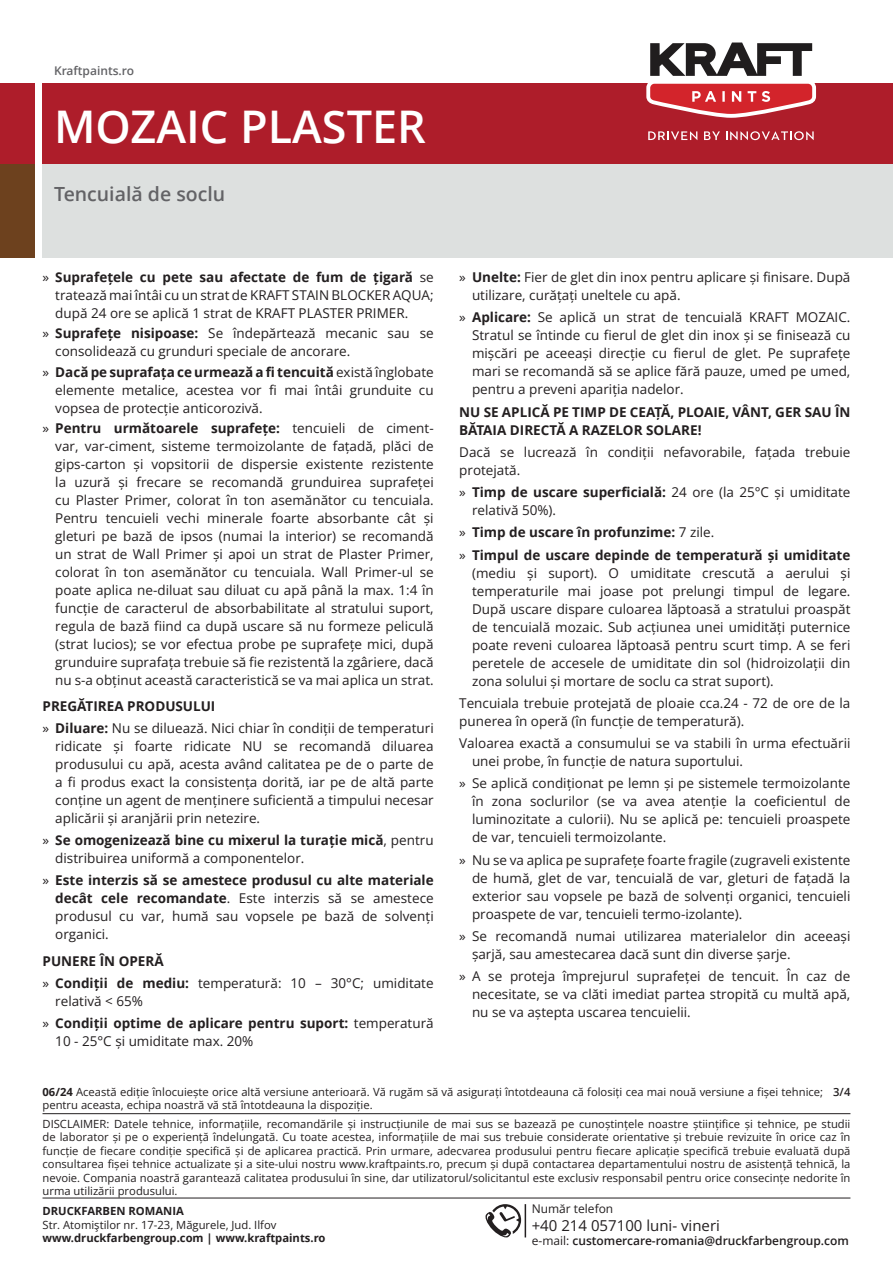
<style>
.page{position:relative;width:893px;height:1263px;background:#fff}
.page>*{position:absolute;margin:0;border:0;box-sizing:border-box;transform-origin:0 0}
.t1{font:600 45px "Open Sans";color:#fff}
.t2{font:600 19.5px "Open Sans";color:#636366}
.t3{font:15px "Open Sans";color:#231f20}
.t4{font:13.5px/18px "Open Sans";color:#231f20}
.t5{font:700 13.5px/22.2px "Open Sans";color:#231f20}
.t6{font:600 12px "Open Sans";color:#231f20}
.t7{font:600 12px "Open Sans";color:#636366}
.t8{font:12px "Open Sans";color:#231f20}
.t9{font:11.25px/13.5px "Open Sans";color:#231f20;text-align:justify}
.t10{font:700 11.25px "Open Sans";color:#231f20}
.s1{font-weight:700}
.s2{font-weight:400}
.s3{font-weight:600}
</style>
<div class="page">
<div style="left:43px;top:83px;width:850px;height:81px;background:#ae1d2a"></div>
<div style="left:0;top:83px;width:34px;height:81px;background:#ae1d2a"></div>
<div style="left:43px;top:164px;width:850px;height:94px;background:#dde0df"></div>
<div style="left:0;top:164px;width:34px;height:94px;background:#6d411e"></div>
<svg style="left:646px;top:43px;width:171px;height:75px"></svg>
<svg style="left:648px;top:131px;width:49px;height:9px"></svg>
<svg style="left:704px;top:131px;width:16px;height:9px"></svg>
<svg style="left:726px;top:131px;width:88px;height:9px"></svg>
<hr style="left:43px;top:1113px;width:807px;height:1px;background:#231f20">
<hr style="left:43px;top:1198px;width:807px;height:1px;background:#231f20">
<svg style="left:485px;top:1204px;width:36px;height:34px"></svg>
<hr style="left:525px;top:1204px;width:1px;height:33px;background:#231f20">
<p class="t7" style="left:54px;top:62px;width:82px">Kraftpaints.ro</p>
<h1 class="t1" style="left:54px;top:96px;width:373px">MOZAIC PLASTER</h1>
<h2 class="t2" style="left:54px;top:180px;width:173px">Tencuială de soclu</h2>
<p class="t4" style="left:55px;top:268px;width:380px;text-align:justify;text-indent:-13px">» <span class="s1">Suprafețele cu pete sau afectate de fum de țigară</span> se tratează mai întâi cu un strat de KRAFT STAIN BLOCKER AQUA; după 24 ore se aplică 1 strat de KRAFT PLASTER PRIMER.</p>
<p class="t4" style="left:55px;top:324px;width:380px;text-indent:-13px">» <span class="s1">Suprafețe nisipoase:</span> Se îndepărtează mecanic sau se consolidează cu grunduri speciale de ancorare.</p>
<p class="t4" style="left:55px;top:362px;width:380px;text-align:justify;text-indent:-13px">» <span class="s1">Dacă pe suprafața ce urmează a fi tencuită</span> există înglobate elemente metalice, acestea vor fi mai întâi grunduite cu vopsea de protecție anticorozivă.</p>
<p class="t4" style="left:55px;top:418px;width:380px;text-align:justify;text-indent:-13px">» <span class="s1">Pentru următoarele suprafețe:</span> tencuieli de ciment&shy;var, var-ciment, sisteme termoizolante de fațadă, plăci de gips-carton și vopsitorii de dispersie existente rezistente la uzură și frecare se recomandă grunduirea suprafeței cu Plaster Primer, colorat în ton asemănător cu tencuiala.<br>Pentru tencuieli vechi minerale foarte absorbante cât și gleturi pe bază de ipsos (numai la interior) se recomandă un strat de Wall Primer și apoi un strat de Plaster Primer, colorat în ton asemănător cu tencuiala. Wall Primer-ul se poate aplica ne-diluat sau diluat cu apă până la max. 1:4 în funcție de caracterul de absorbabilitate al stratului suport, regula de bază fiind ca după uscare să nu formeze peliculă (strat lucios); se vor efectua probe pe suprafețe mici, după grunduire suprafața trebuie să fie rezistentă la zgâriere, dacă nu s-a obținut această caracteristică se va mai aplica un strat.</p>
<p class="t4" style="left:43px;top:694px;width:393px;line-height:22.2px"><span class="s1">PREGĂTIREA PRODUSULUI<br></span>» <span class="s1">Diluare:</span> Nu se diluează. Nici chiar în condiții de temperaturi</p>
<p class="t4" style="left:55px;top:737px;width:380px;text-align:justify">ridicate și foarte ridicate NU se recomandă diluarea produsului cu apă, acesta având calitatea pe de o parte de a fi produs exact la consistența dorită, iar pe de altă parte conține un agent de menținere suficientă a timpului necesar aplicării și aranjării prin netezire.</p>
<p class="t4" style="left:55px;top:831px;width:380px;text-indent:-13px">» <span class="s1">Se omogenizează bine cu mixerul la turație mică</span>, pentru distribuirea uniformă a componentelor.</p>
<p class="t4" style="left:55px;top:871px;width:380px;text-align:justify;text-indent:-13px">» <span class="s1">Este interzis să se amestece produsul cu alte materiale decât cele recomandate</span>. Este interzis să se amestece produsul cu var, humă sau vopsele pe bază de solvenți organici.</p>
<p class="t4" style="left:43px;top:949px;width:393px;line-height:22.2px"><span class="s1">PUNERE ÎN OPERĂ<br></span>» <span class="s1">Condiții de mediu:</span> temperatură: 10 – 30°C; umiditate</p>
<p class="t5" style="left:43px;top:990px;width:393px;text-indent:13px"><span class="s2">relativă &lt; 65%<br>»</span> Condiții optime de aplicare pentru suport: <span class="s2">temperatură</span></p>
<p class="t4" style="left:55px;top:1032px;width:200px">10 - 25°C și umiditate max. 20%</p>
<p class="t4" style="left:472px;top:268px;width:380px;text-indent:-13px">» <span class="s1">Unelte:</span> Fier de glet din inox pentru aplicare și finisare. După utilizare, curățați uneltele cu apă.</p>
<p class="t4" style="left:472px;top:308px;width:380px;text-align:justify;text-indent:-13px">» <span class="s1">Aplicare:</span> Se aplică un strat de tencuială KRAFT MOZAIC.<br>Stratul se întinde cu fierul de glet din inox și se finisează cu mișcări pe aceeași direcție cu fierul de glet. Pe suprafețe mari se recomandă să se aplice fără pauze, umed pe umed, pentru a preveni apariția nadelor.</p>
<p class="t5" style="left:459px;top:402px;width:393px;line-height:18px">NU SE APLICĂ PE TIMP DE CEAȚĂ, PLOAIE, VÂNT, GER SAU ÎN<br>BĂTAIA DIRECTĂ A RAZELOR SOLARE!</p>
<p class="t4" style="left:459px;top:443px;width:393px">Dacă se lucrează în condiții nefavorabile, fațada trebuie protejată.</p>
<p class="t4" style="left:472px;top:483px;width:380px;text-indent:-13px">» <span class="s1">Timp de uscare superficială:</span> 24 ore (la 25°C și umiditate relativă 50%).</p>
<p class="t5" style="left:459px;top:521px;width:393px"><span class="s2">»</span> Timp de uscare în profunzime: <span class="s2">7 zile.<br>»</span> Timpul de uscare depinde de temperatură și umiditate</p>
<p class="t4" style="left:472px;top:563px;width:380px;text-align:justify">(mediu și suport). O umiditate crescută a aerului și temperaturile mai joase pot prelungi timpul de legare.<br>După uscare dispare culoarea lăptoasă a stratului proaspăt de tencuială mozaic. Sub acțiunea unei umidități puternice poate reveni culoarea lăptoasă pentru scurt timp. A se feri peretele de accesele de umiditate din sol (hidroizolații din zona solului și mortare de soclu ca strat suport).</p>
<p class="t4" style="left:459px;top:694px;width:393px">Tencuiala trebuie protejată de ploaie cca.24 - 72 de ore de la punerea în operă (în funcție de temperatură).</p>
<p class="t4" style="left:472px;top:734px;width:380px;text-indent:-13px">Valoarea exactă a consumului se va stabili în urma efectuării unei probe, în funcție de natura suportului.</p>
<p class="t4" style="left:472px;top:774px;width:380px;text-align:justify;text-indent:-13px">» Se aplică condiționat pe lemn și pe sistemele termoizolante în zona soclurilor (se va avea atenție la coeficientul de luminozitate a culorii). Nu se aplică pe: tencuieli proaspete de var, tencuieli termoizolante.</p>
<p class="t4" style="left:472px;top:850px;width:380px;text-align:justify;text-indent:-13px">» Nu se va aplica pe suprafețe foarte fragile (zugraveli existente de humă, glet de var, tencuială de var, gleturi de fațadă la exterior sau vopsele pe bază de solvenți organici, tencuieli proaspete de var, tencuieli termo-izolante).</p>
<p class="t4" style="left:472px;top:927px;width:380px;text-indent:-13px">» Se recomandă numai utilizarea materialelor din aceeași șarjă, sau amestecarea dacă sunt din diverse șarje.</p>
<p class="t4" style="left:472px;top:967px;width:380px;text-align:justify;text-indent:-13px">» A se proteja împrejurul suprafeței de tencuit. În caz de necesitate, se va clăti imediat partea stropită cu multă apă, nu se va aștepta uscarea tencuielii.</p>
<p class="t9" style="left:43px;top:1085px;width:809px"><span class="s1">06/24</span> Această ediție înlocuiește orice altă versiune anterioară. Vă rugăm să vă asigurați întotdeauna că folosiți cea mai nouă versiune a fișei tehnice; <span class="s3">3/4 </span>pentru aceasta, echipa noastră vă stă întotdeauna la dispoziție.</p>
<p class="t9" style="left:43px;top:1116px;width:809px">DISCLAIMER: Datele tehnice, informațiile, recomandările și instrucțiunile de mai sus se bazează pe cunoștințele noastre științifice și tehnice, pe studii de laborator și pe o experiență îndelungată. Cu toate acestea, informațiile de mai sus trebuie considerate orientative și trebuie revizuite în orice caz în funcție de fiecare condiție specifică și de aplicarea practică. Prin urmare, adecvarea produsului pentru fiecare aplicație specifică trebuie evaluată după consultarea fișei tehnice actualizate și a site-ului nostru www.kraftpaints.ro, precum și după contactarea departamentului nostru de asistență tehnică, la nevoie. Compania noastră garantează calitatea produsului în sine, dar utilizatorul/solicitantul este exclusiv responsabil pentru orice consecințe nedorite în urma utilizării produsului.</p>
<p class="t10" style="left:43px;top:1203px;width:143px">DRUCKFARBEN ROMANIA</p>
<p class="t9" style="left:43px;top:1217px;width:235px">Str. Atomiştilor nr. 17-23, Măgurele, Jud. Ilfov</p>
<p class="t10" style="left:43px;top:1230px;width:285px">www.druckfarbengroup.com | www.kraftpaints.ro</p>
<p class="t8" style="left:532px;top:1200px;width:83px">Număr telefon</p>
<p class="t3" style="left:532px;top:1215px;width:190px">+40 214 057100 luni- vineri</p>
<p class="t6" style="left:532px;top:1233px;width:319px"><span class="s2">e-mail:</span> customercare-romania@druckfarbengroup.com</p>
</div>
